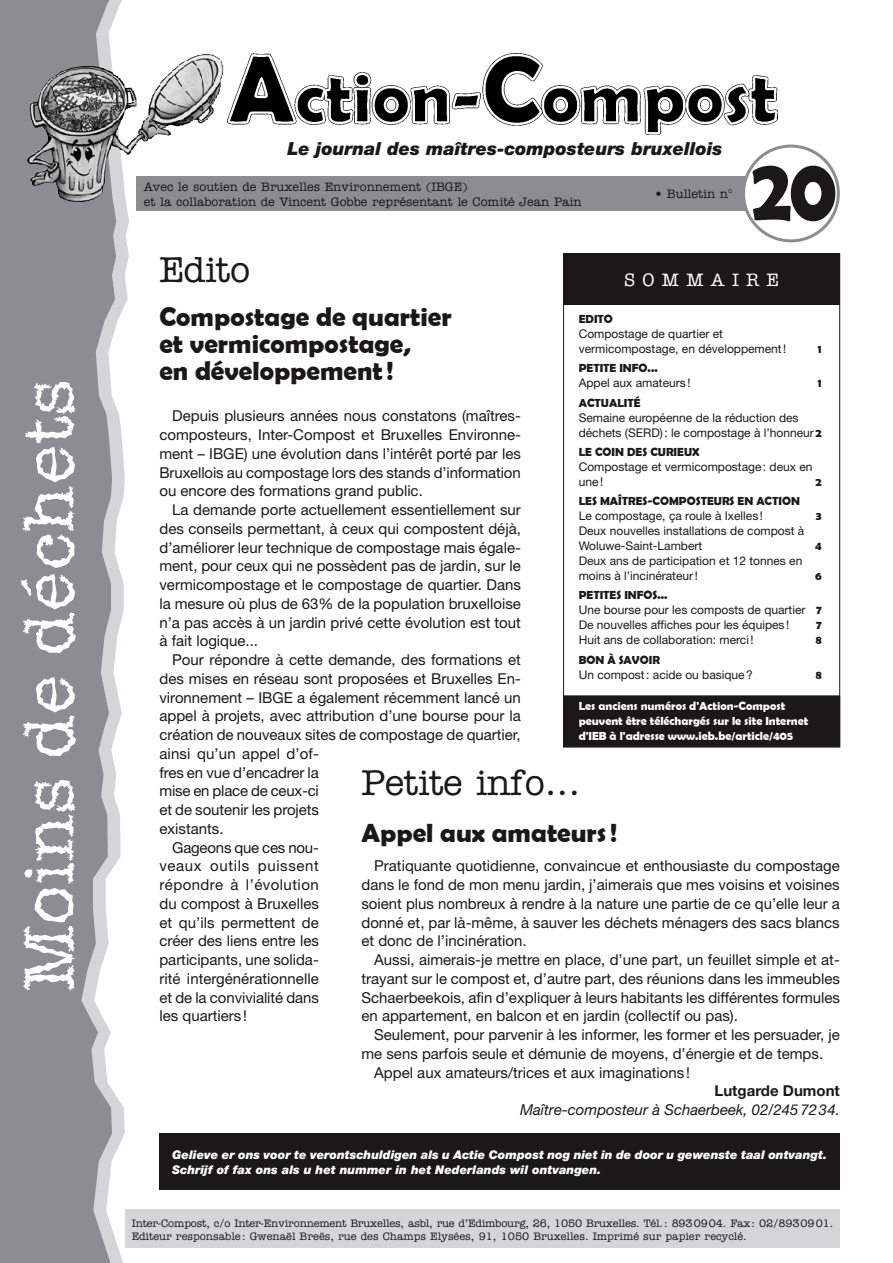
<style>
.page{position:relative;width:893px;height:1263px;background:#fff}
.page>*{position:absolute;margin:0;border:0;box-sizing:border-box;transform-origin:0 0}
.t1{font:72px "Ice Age D";color:#fff}
.Surtitre_rubrique{font:500 36px "American Typewriter";letter-spacing:-.01em;color:#1a1818}
.Titre_niveau_2{font:700 27px/27px "Berlin Sans FB Demi";color:#1a1818}
.Titre_niveau_3{font:italic 900 18px "Helvetica Neue";color:#1a1818}
.Surtitre_rubrique-2{font:500 18px "American Typewriter";letter-spacing:.4em;color:#fff}
.t2{font:15px/18.8px "Helvetica Neue";color:#1a1818;text-align:justify}
.t3{font:italic 15px "Helvetica Neue";color:#1a1818}
.Signature{font:700 15px "Helvetica Neue";color:#1a1818}
.t4{font:500 12.3px "American Typewriter";color:#1a1818}
.Sommaire_Article{font:12px/15px "Helvetica Neue";color:#1a1818}
.Titre_niveau_3-2{font:italic 900 12px/15px "Helvetica Neue";color:#fff}
.t5{font:700 12px/15px "Berlin Sans FB Demi";color:#fff}
.Sommaire_Rubrique{font:700 12px "Berlin Sans FB Demi";color:#1a1818}
.Sommaire_Article-2{font:700 12px "Berlin Sans FB Demi";color:#1a1818}
.t6{font:500 10.8px/13.5px "American Typewriter";color:#1a1818}
.s1{font-family:"Berlin Sans FB Demi";font-weight:700}
</style>
<div class="page">
<div style="left:125px;top:1210px;width:715px;height:38px;background:#d4d5d7"></div>
<svg style="left:116px;top:0;width:13px;height:1263px"></svg>
<svg style="left:0;top:0;width:116px;height:1263px;background:#949699"></svg>
<div style="left:159px;top:1133px;width:681px;height:57px;background:#1a1818"></div>
<img style="left:35px;top:54px;width:189px;height:109px">
<div style="left:563px;top:254px;width:277px;height:51px;background:#1a1818"></div>
<img style="left:228px;top:53px;width:549px;height:82px">
<div style="left:136px;top:176px;width:610px;height:34px;background:#8b8d90"></div>
<svg style="left:743px;top:146px;width:95px;height:95px"></svg>
<svg style="left:752px;top:166px;width:83px;height:55px"></svg>
<div style="left:742px;top:145px;width:98px;height:97px;border:3px solid #8b8d90;border-radius:50%"></div>
<div style="left:564px;top:696px;width:276px;height:51px;background:#1a1818"></div>
<div style="left:563px;top:253px;width:277px;height:494px;border:1px solid #1a1818"></div>
<p class="t1" style="left:7px;top:992px;width:614px;rotate:-90deg">Moins de déchets</p>
<p class="Titre_niveau_3" style="left:288px;top:137px;width:436px">Le journal des maîtres-composteurs bruxellois</p>
<p class="t4" style="left:144px;top:180px;width:325px">Avec le soutien de Bruxelles Environnement (IBGE)</p>
<p class="t4" style="left:144px;top:195px;width:439px">et la collaboration de Vincent Gobbe représentant le Comité Jean Pain</p>
<p class="Surtitre_rubrique" style="left:159px;top:249px;width:92px">Edito</p>
<p class="t4" style="left:655px;top:187px;width:79px">• Bulletin n°</p>
<p class="Surtitre_rubrique-2" style="left:624px;top:270px;width:156px">SOMMAIRE</p>
<p class="Titre_niveau_2" style="left:159px;top:303px;width:294px">Compostage de quartier et vermicompostage,<br>en développement !</p>
<p class="Sommaire_Rubrique" style="left:579px;top:312px;width:36px">EDITO</p>
<p class="Sommaire_Article" style="left:579px;top:326px;width:209px">Compostage de quartier et vermicompostage, en développement !</p>
<p class="Sommaire_Article-2" style="left:818px;top:342px;width:5px">1</p>
<p class="Sommaire_Rubrique" style="left:579px;top:361px;width:81px">PETITE INFO...</p>
<p class="Sommaire_Article" style="left:579px;top:375px;width:113px">Appel aux amateurs !</p>
<p class="Sommaire_Article-2" style="left:818px;top:376px;width:5px">1</p>
<p class="Sommaire_Rubrique" style="left:579px;top:395px;width:63px">ACTUALITÉ</p>
<p class="Sommaire_Article" style="left:579px;top:410px;width:244px">Semaine européenne de la réduction des déchets (SERD) : le compostage à l’honneur <span class="s1">2</span></p>
<p class="Sommaire_Rubrique" style="left:579px;top:445px;width:122px">LE COIN DES CURIEUX</p>
<p class="Sommaire_Article" style="left:579px;top:459px;width:235px">Compostage et vermicompostage : deux en une !</p>
<p class="t2" style="left:159px;top:406px;width:363px;text-indent:13px">Depuis plusieurs années nous constatons (maîtres&shy;composteurs, Inter-Compost et Bruxelles Environne&shy;ment – IBGE) une évolution dans l’intérêt porté par les Bruxellois au compostage lors des stands d’information ou encore des formations grand public.</p>
<p class="t2" style="left:159px;top:500px;width:363px;text-indent:13px">La demande porte actuellement essentiellement sur des conseils permettant, à ceux qui compostent déjà, d’améliorer leur technique de compostage mais égale&shy;ment, pour ceux qui ne possèdent pas de jardin, sur le vermicompostage et le compostage de quartier. Dans la mesure où plus de 63% de la population bruxelloise n’a pas accès à un jardin privé cette évolution est tout à fait logique...</p>
<p class="t2" style="left:159px;top:650px;width:363px;text-align:left;text-indent:13px">Pour répondre à cette demande, des formations et des mises en réseau sont proposées et Bruxelles En&shy;vironnement – IBGE a également récemment lancé un appel à projets, avec attribution d’une bourse pour la création de nouveaux sites de compostage de quartier, ainsi qu’un appel d’of-<br>fres en vue d’encadrer la<br>mise en place de ceux-ci<br>et de soutenir les projets<br>existants.</p>
<p class="t2" style="left:159px;top:838px;width:161px;text-indent:13px">Gageons que ces nou&shy;veaux outils puissent répondre à l’évolution du compost à Bruxelles et qu’ils permettent de créer des liens entre les participants, une solida&shy;rité intergénérationnelle et de la convivialité dans les quartiers !</p>
<p class="Sommaire_Article-2" style="left:815px;top:475px;width:8px">2</p>
<p class="Sommaire_Rubrique" style="left:579px;top:494px;width:223px">LES MAÎTRES-COMPOSTEURS EN ACTION</p>
<p class="Sommaire_Article" style="left:579px;top:508px;width:186px">Le compostage, ça roule à Ixelles !</p>
<p class="Sommaire_Article-2" style="left:816px;top:509px;width:7px">3</p>
<p class="Sommaire_Article" style="left:579px;top:523px;width:227px">Deux nouvelles installations de compost à<br>Woluwe-Saint-Lambert</p>
<p class="Sommaire_Article-2" style="left:815px;top:539px;width:8px">4</p>
<p class="Sommaire_Article" style="left:579px;top:553px;width:225px">Deux ans de participation et 12 tonnes en moins à l’incinérateur !</p>
<p class="Sommaire_Article-2" style="left:815px;top:569px;width:8px">6</p>
<p class="Sommaire_Rubrique" style="left:579px;top:588px;width:90px">PETITES INFOS...</p>
<p class="Sommaire_Article" style="left:579px;top:602px;width:244px">Une bourse pour les composts de quartier <span class="s1">7</span></p>
<p class="Sommaire_Article" style="left:579px;top:617px;width:212px">De nouvelles affiches pour les équipes !</p>
<p class="Sommaire_Article-2" style="left:816px;top:618px;width:7px">7</p>
<p class="Sommaire_Article" style="left:579px;top:632px;width:176px">Huit ans de collaboration: merci !</p>
<p class="Sommaire_Article-2" style="left:816px;top:633px;width:7px">8</p>
<p class="Sommaire_Rubrique" style="left:579px;top:652px;width:83px">BON À SAVOIR</p>
<p class="Sommaire_Article" style="left:579px;top:667px;width:176px">Un compost : acide ou basique ?</p>
<p class="Sommaire_Article-2" style="left:816px;top:667px;width:7px">8</p>
<p class="t5" style="left:579px;top:698px;width:231px">Les anciens numéros d'Action-Compost peuvent être téléchargés sur le site Internet d'IEB à l'adresse www.ieb.be/article/405</p>
<p class="Surtitre_rubrique" style="left:361px;top:762px;width:221px">Petite info...</p>
<p class="Titre_niveau_2" style="left:361px;top:818px;width:257px">Appel aux amateurs !</p>
<p class="t2" style="left:361px;top:856px;width:480px;text-indent:13px">Pratiquante quotidienne, convaincue et enthousiaste du compostage dans le fond de mon menu jardin, j’aimerais que mes voisins et voisines soient plus nombreux à rendre à la nature une partie de ce qu’elle leur a donné et, par là-même, à sauver les déchets ménagers des sacs blancs et donc de l’incinération.</p>
<p class="t2" style="left:361px;top:950px;width:480px;text-indent:13px">Aussi, aimerais-je mettre en place, d’une part, un feuillet simple et at&shy;trayant sur le compost et, d’autre part, des réunions dans les immeubles Schaerbeekois, afin d’expliquer à leurs habitants les différentes formules en appartement, en balcon et en jardin (collectif ou pas).</p>
<p class="t2" style="left:361px;top:1025px;width:480px;text-indent:13px">Seulement, pour parvenir à les informer, les former et les persuader, je me sens parfois seule et démunie de moyens, d’énergie et de temps.</p>
<p class="t2" style="left:374px;top:1063px;width:317px">Appel aux amateurs/trices et aux imaginations !</p>
<p class="Signature" style="left:714px;top:1082px;width:127px">Lutgarde Dumont</p>
<p class="t3" style="left:520px;top:1101px;width:321px">Maître-composteur à Schaerbeek, 02/245 72 34.</p>
<p class="Titre_niveau_3-2" style="left:172px;top:1147px;width:656px">Gelieve er ons voor te verontschuldigen als u Actie Compost nog niet in de door u gewenste taal ontvangt.<br>Schrijf of fax ons als u het nummer in het Nederlands wil ontvangen.</p>
<p class="t6" style="left:132px;top:1216px;width:703px">Inter-Compost, c/o Inter-Environnement Bruxelles, asbl, rue d’Edimbourg, 26, 1050 Bruxelles. Tél. : 893 09 04. Fax : 02/893 09 01.<br>Editeur responsable : Gwenaël Breës, rue des Champs Elysées, 91, 1050 Bruxelles. Imprimé sur papier recyclé.</p>
</div>
